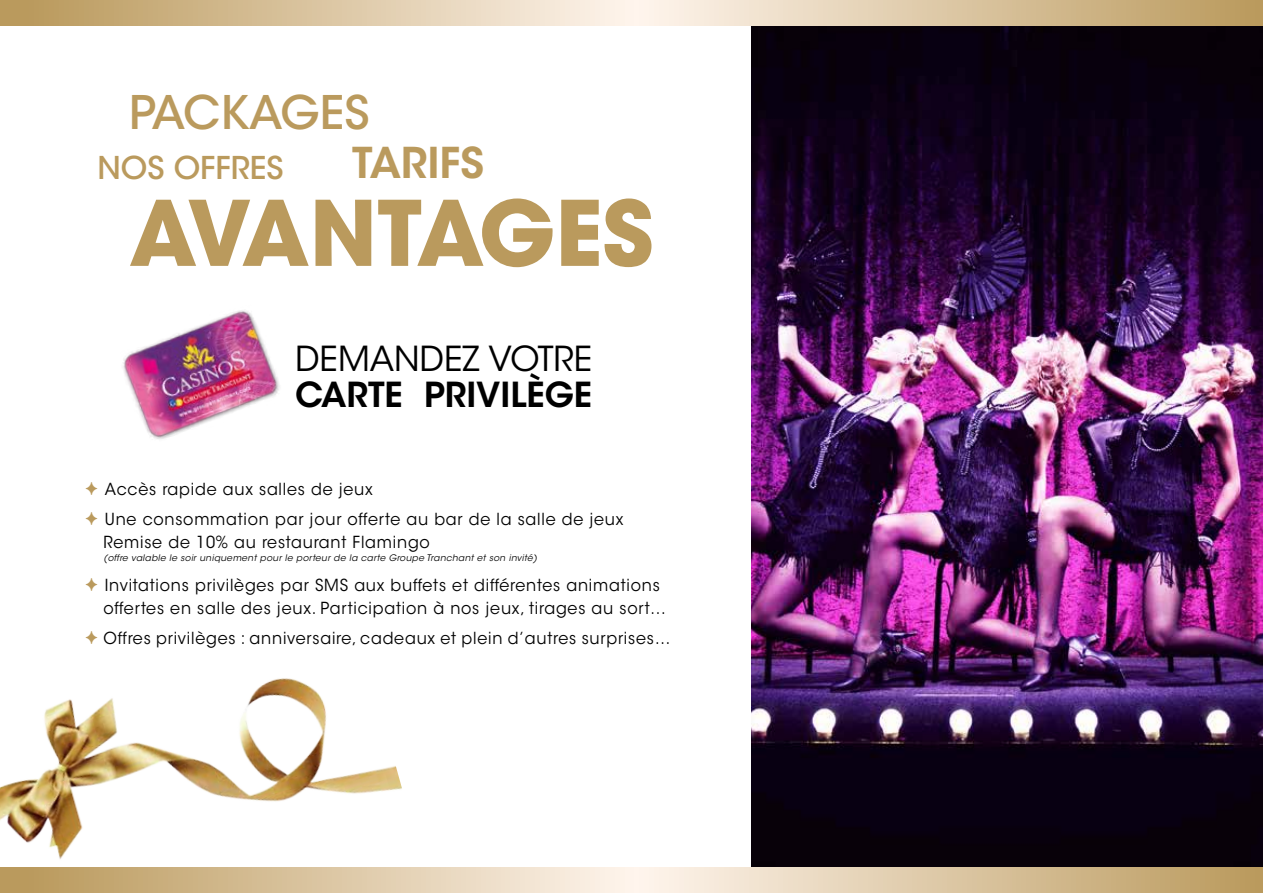
<style>
.page{position:relative;width:1263px;height:893px;background:#fff}
.page>*{position:absolute;margin:0;border:0;box-sizing:border-box;transform-origin:0 0}
.t1{font:700 89.4px "ITC Avant Garde Std";letter-spacing:-.03em;color:#ba9a5d}
.t2{font:500 45.9px "ITC Avant Garde Std";color:#ba9a5d}
.t3{font:600 42.15px "ITC Avant Garde Std";color:#ba9a5d}
.t4{font:600 34.2px "ITC Avant Garde Std";color:#000}
.t5{font:34.2px "ITC Avant Garde Std";color:#000}
.t6{font:500 31.2px "ITC Avant Garde Std";color:#ba9a5d}
.t7{font:16.5px/30px "ITC Avant Garde Std";letter-spacing:.05em;color:#000;scale:.96 1}
.t8{font:italic 9px "ITC Avant Garde Std";letter-spacing:.04em;color:#000}
.s1{font-family:"Fn T Basic Shapes 1";font-size:18px;color:#ba9a5d}
</style>
<div class="page">
<img style="left:751px;top:26px;width:512px;height:841px">
<svg style="left:420px;top:867px;width:843px;height:26px;background:#e1ceb0"></svg>
<svg style="left:0;top:0;width:1263px;height:26px;background:#dbc6a2"></svg>
<img style="left:0;top:678px;width:420px;height:215px">
<img style="left:123px;top:310px;width:157px;height:129px">
<h2 class="t2" style="left:129px;top:84px;width:242px">PACKAGES</h2>
<h3 class="t6" style="left:97px;top:148px;width:188px">NOS OFFRES</h3>
<h3 class="t3" style="left:352px;top:135px;width:133px">TARIFS</h3>
<h1 class="t1" style="left:129px;top:175px;width:526px">AVANTAGES</h1>
<h3 class="t5" style="left:295px;top:338px;width:299px">DEMANDEZ VOTRE</h3>
<h3 class="t4" style="left:295px;top:373px;width:299px">CARTE PRIVILÈGE</h3>
<p class="t7" style="left:85px;top:474px;width:562px"><span class="s1">E</span> Accès rapide aux salles de jeux<br><span class="s1">E</span> Une consommation par jour offerte au bar de la salle de jeux</p>
<p class="t7" style="left:103px;top:527px;width:341px">Remise de 10% au restaurant Flamingo</p>
<p class="t8" style="left:103px;top:552px;width:435px">(offre valable le soir uniquement pour le porteur de la carte Groupe Tranchant et son invité)</p>
<p class="t7" style="left:103px;top:574px;width:587px;line-height:22.5px;text-indent:-18px"><span class="s1">E</span> Invitations privilèges par SMS aux buffets et différentes animations offertes en salle des jeux. Participation à nos jeux, tirages au sort...</p>
<p class="t7" style="left:85px;top:623px;width:611px"><span class="s1">E</span> Offres privilèges : anniversaire, cadeaux et plein d’autres surprises…</p>
</div>
